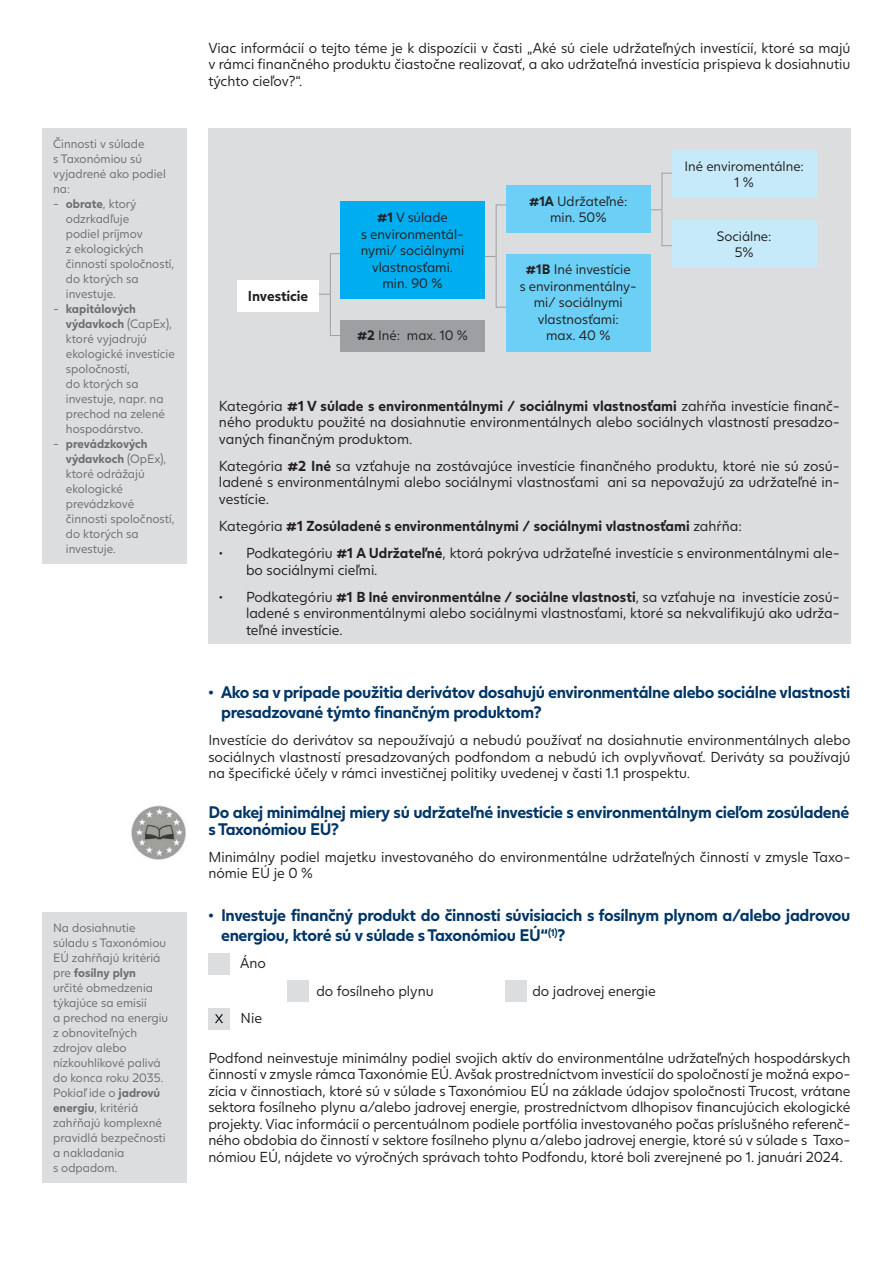
<style>
.page{position:relative;width:893px;height:1263px;background:#fff}
.page>*{position:absolute;margin:0;border:0;box-sizing:border-box;transform-origin:0 0}
.t1{font:700 16.5px/19.8px "Juli Sans";letter-spacing:-.02em;color:#003667}
.t2{font:14.25px/16.5px "Juli Sans";color:#231f20;text-align:justify}
.t3{font:700 14.25px "Juli Sans";color:#231f20}
.t4{font:13.5px/16.5px "Juli Sans";color:#231f20;text-align:center}
.t5{font:12px/15px "Juli Sans";color:#6c6d70}
.s1{font-weight:700}
.s2{font-weight:400}
</style>
<div class="page">
<div style="left:43px;top:128px;width:144px;height:435px;background:#dcdddf"></div>
<div style="left:43px;top:912px;width:144px;height:270px;background:#dcdddf"></div>
<div style="left:208px;top:128px;width:642px;height:516px;background:#dcdddf"></div>
<div style="left:330px;top:253px;width:11px;height:83px;border:1px solid #9d9fa2"></div>
<div style="left:496px;top:205px;width:10px;height:103px;border:1px solid #9d9fa2"></div>
<div style="left:662px;top:173px;width:10px;height:73px;border:1px solid #9d9fa2"></div>
<div style="left:672px;top:150px;width:144px;height:48px;background:#c6eafa"></div>
<div style="left:672px;top:220px;width:144px;height:48px;background:#c6eafa"></div>
<div style="left:506px;top:254px;width:145px;height:97px;background:#6bcff6"></div>
<div style="left:340px;top:320px;width:145px;height:31px;background:#9d9fa2"></div>
<div style="left:237px;top:280px;width:82px;height:32px;background:#fff"></div>
<div style="left:340px;top:202px;width:145px;height:97px;background:#00aeef"></div>
<div style="left:506px;top:185px;width:145px;height:48px;background:#6bcff6"></div>
<img style="left:131px;top:805px;width:55px;height:55px">
<div style="left:208px;top:953px;width:22px;height:21px;background:#dcdddf"></div>
<div style="left:208px;top:1008px;width:22px;height:21px;background:#dcdddf"></div>
<div style="left:287px;top:981px;width:22px;height:21px;background:#dcdddf"></div>
<div style="left:505px;top:981px;width:21px;height:21px;background:#dcdddf"></div>
<svg style="left:215px;top:1014px;width:8px;height:9px"></svg>
<p class="t5" style="left:53px;top:135px;width:114px">Činnosti v súlade<br>s Taxonómiou sú vyjadrené ako podiel na:</p>
<p class="t5" style="left:66px;top:195px;width:110px;text-indent:-13px">- <span class="s1">obrate</span>, ktorý odzrkadľuje<br>podiel príjmov<br>z ekologických činností spoločností, do ktorých sa investuje.</p>
<p class="t5" style="left:66px;top:300px;width:110px;text-indent:-13px">- <span class="s1">kapitálových výdavkoch</span> (CapEx), ktoré vyjadrujú ekologické investície spoločností,<br>do ktorých sa investuje, napr. na prechod na zelené hospodárstvo.</p>
<p class="t5" style="left:66px;top:435px;width:110px;text-indent:-13px">- <span class="s1">prevádzkových výdavkoch</span> (OpEx), ktoré odrážajú ekologické prevádzkové činnosti spoločností, do ktorých sa investuje.</p>
<p class="t5" style="left:53px;top:919px;width:117px">Na dosiahnutie súladu s Taxonómiou<br>EÚ zahŕňajú kritériá pre <span class="s1">fosílny plyn </span>určité obmedzenia týkajúce sa emisií<br>a prechod na energiu z obnoviteľných zdrojov alebo nízkouhlíkové palivá do konca roku 2035.<br>Pokiaľ ide o <span class="s1">jadrovú energiu</span>, kritériá zahŕňajú komplexné pravidlá bezpečnosti a nakladania<br>s odpadom.</p>
<p class="t2" style="left:208px;top:39px;width:644px">Viac informácií o tejto téme je k dispozícii v časti „Aké sú ciele udržateľných investícií, ktoré sa majú v rámci finančného produktu čiastočne realizovať, a ako udržateľná investícia prispieva k dosiahnutiu týchto cieľov?“.</p>
<p class="t3" style="left:248px;top:284px;width:62px">Investície</p>
<p class="t4" style="left:361px;top:208px;width:105px"><span class="s1">#1</span> V súlade<br>s environmentál&shy;nymi/ sociálnymi vlastnosťami. min. 90 %</p>
<p class="t4" style="left:529px;top:192px;width:100px"><span class="s1">#1A</span> Udržateľné: min. 50%</p>
<p class="t4" style="left:520px;top:260px;width:119px"><span class="s1">#1B</span> Iné investície<br>s environmentálny&shy;mi/ sociálnymi vlastnosťami:</p>
<p class="t4" style="left:357px;top:326px;width:112px"><span class="s1">#2</span> Iné: max. 10 %</p>
<p class="t4" style="left:546px;top:326px;width:66px">max. 40 %</p>
<p class="t4" style="left:684px;top:157px;width:121px">Iné enviromentálne:<br>1 %</p>
<p class="t4" style="left:717px;top:226px;width:56px">Sociálne:<br>5%</p>
<p class="t2" style="left:219px;top:396px;width:622px">Kategória <span class="s1">#1 V súlade s environmentálnymi / sociálnymi vlastnosťami</span> zahŕňa investície finanč&shy;ného produktu použité na dosiahnutie environmentálnych alebo sociálnych vlastností presadzo&shy;vaných finančným produktom.</p>
<p class="t2" style="left:219px;top:456px;width:622px">Kategória <span class="s1">#2 Iné</span> sa vzťahuje na zostávajúce investície finančného produktu, ktoré nie sú zosú&shy;ladené s environmentálnymi alebo sociálnymi vlastnosťami ani sa nepovažujú za udržateľné in&shy;vestície.</p>
<p class="t3" style="left:219px;top:514px;width:524px"><span class="s2">Kategória</span> #1 Zosúladené s environmentálnymi / sociálnymi vlastnosťami <span class="s2">zahŕňa:</span></p>
<p class="t2" style="left:246px;top:544px;width:595px;text-indent:-27px">• Podkategóriu <span class="s1">#1 A Udržateľné</span>, ktorá pokrýva udržateľné investície s environmentálnymi ale&shy;bo sociálnymi cieľmi.</p>
<p class="t2" style="left:246px;top:587px;width:595px;text-indent:-27px">• Podkategóriu <span class="s1">#1 B Iné environmentálne / sociálne vlastnosti</span>, sa vzťahuje na investície zosú&shy;ladené s environmentálnymi alebo sociálnymi vlastnosťami, ktoré sa nekvalifikujú ako udrža&shy;teľné investície.</p>
<p class="t1" style="left:221px;top:680px;width:631px;text-indent:-13px">• Ako sa v prípade použitia derivátov dosahujú environmentálne alebo sociálne vlastnosti presadzované týmto finančným produktom?</p>
<p class="t2" style="left:208px;top:731px;width:644px">Investície do derivátov sa nepoužívajú a nebudú používať na dosiahnutie environmentálnych alebo sociálnych vlastností presadzovaných podfondom a nebudú ich ovplyvňovať. Deriváty sa používajú na špecifické účely v rámci investičnej politiky uvedenej v časti 1.1 prospektu.</p>
<p class="t1" style="left:208px;top:802px;width:642px;line-height:16.5px">Do akej minimálnej miery sú udržateľné investície s environmentálnym cieľom zosúladené s Taxonómiou EÚ?</p>
<p class="t2" style="left:208px;top:847px;width:644px">Minimálny podiel majetku investovaného do environmentálne udržateľných činností v zmysle Taxo&shy;nómie EÚ je 0 %</p>
<p class="t1" style="left:221px;top:904px;width:631px;text-indent:-13px">• Investuje finančný produkt do činností súvisiacich s fosílnym plynom a/alebo jadrovou energiou, ktoré sú v súlade s Taxonómiou EÚ“<sup>(1)</sup>?</p>
<p class="t2" style="left:240px;top:954px;width:27px">Áno</p>
<p class="t2" style="left:316px;top:981px;width:119px">do fosílneho plynu</p>
<p class="t2" style="left:532px;top:981px;width:125px">do jadrovej energie</p>
<p class="t2" style="left:241px;top:1008px;width:23px">Nie</p>
<p class="t2" style="left:208px;top:1048px;width:644px">Podfond neinvestuje minimálny podiel svojich aktív do environmentálne udržateľných hospodárskych činností v zmysle rámca Taxonómie EÚ. Avšak prostredníctvom investícií do spoločností je možná expo&shy;zícia v činnostiach, ktoré sú v súlade s Taxonómiou EÚ na základe údajov spoločnosti Trucost, vrátane sektora fosílneho plynu a/alebo jadrovej energie, prostredníctvom dlhopisov financujúcich ekologické projekty. Viac informácií o percentuálnom podiele portfólia investovaného počas príslušného referenč&shy;ného obdobia do činností v sektore fosílneho plynu a/alebo jadrovej energie, ktoré sú v súlade s Taxo&shy;nómiou EÚ, nájdete vo výročných správach tohto Podfondu, ktoré boli zverejnené po 1. januári 2024.</p>
</div>
